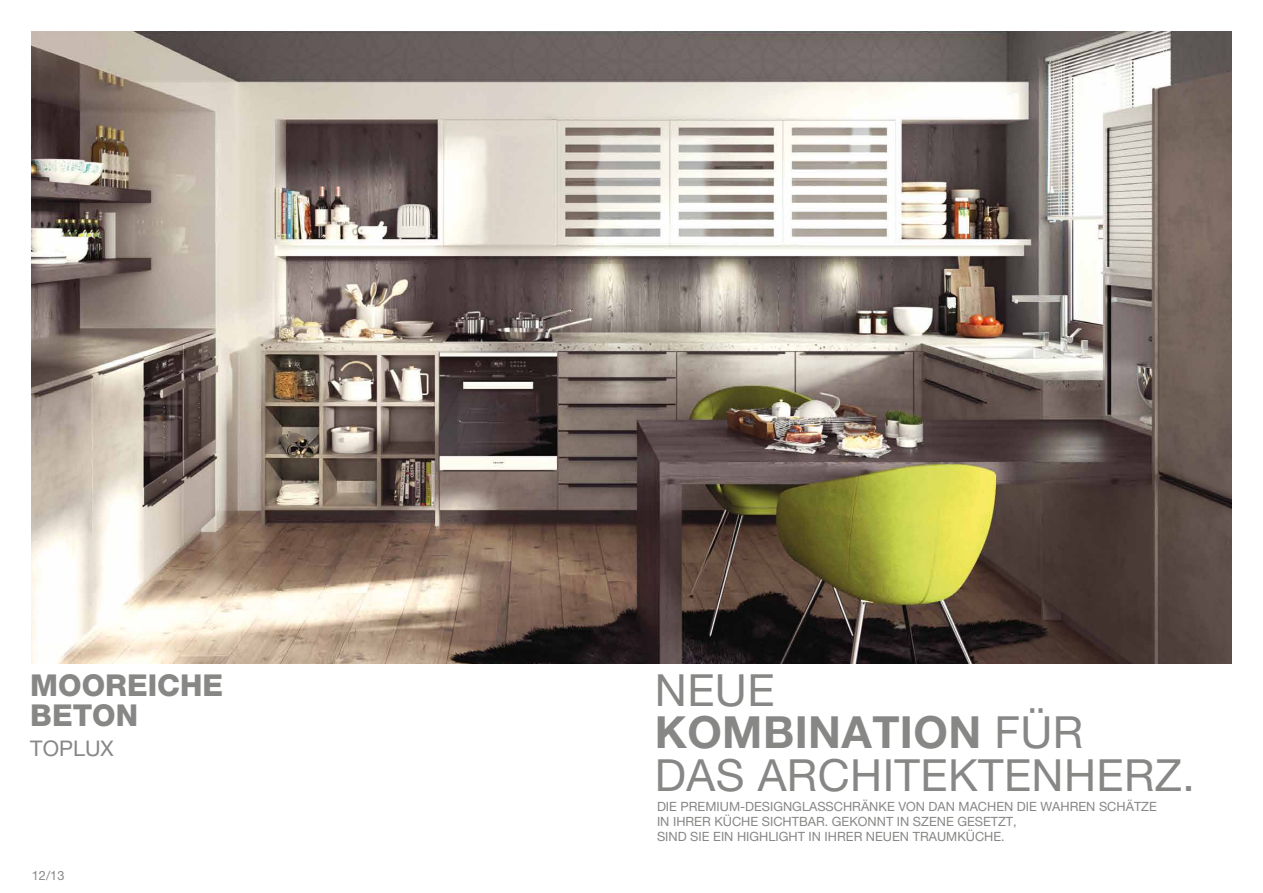
<style>
.page{position:relative;width:1263px;height:893px;background:#fff}
.page>*{position:absolute;margin:0;border:0;box-sizing:border-box;transform-origin:0 0}
.t1{font:44.33px/42.6px "Helvetica Neue LT Pro";letter-spacing:.01em;color:#878786}
.t2{font:800 30.15px/30px "Helvetica Neue LT Pro";color:#878786}
.t3{font:21.52px "Helvetica Neue LT Pro";color:#878786}
.t4{font:12.75px/15px "Helvetica Neue LT Pro";color:#878786}
.s1{font-weight:700}
</style>
<div class="page">
<img style="left:32px;top:32px;width:1199px;height:631px">
<h2 class="t2" style="left:30px;top:670px;width:194px">MOOREICHE<br>BETON</h2>
<h3 class="t3" style="left:30px;top:736px;width:85px">TOPLUX</h3>
<p class="t4" style="left:32px;top:868px;width:34px">12/13</p>
<h1 class="t1" style="left:655px;top:669px;width:541px">NEUE<br><span class="s1">KOMBINATION</span> FÜR<br>DAS ARCHITEKTENHERZ.</h1>
<p class="t4" style="left:657px;top:799px;width:501px">DIE PREMIUM-DESIGNGLASSCHRÄNKE VON DAN MACHEN DIE WAHREN SCHÄTZE<br>IN IHRER KÜCHE SICHTBAR. GEKONNT IN SZENE GESETZT,<br>SIND SIE EIN HIGHLIGHT IN IHRER NEUEN TRAUMKÜCHE.</p>
</div>
